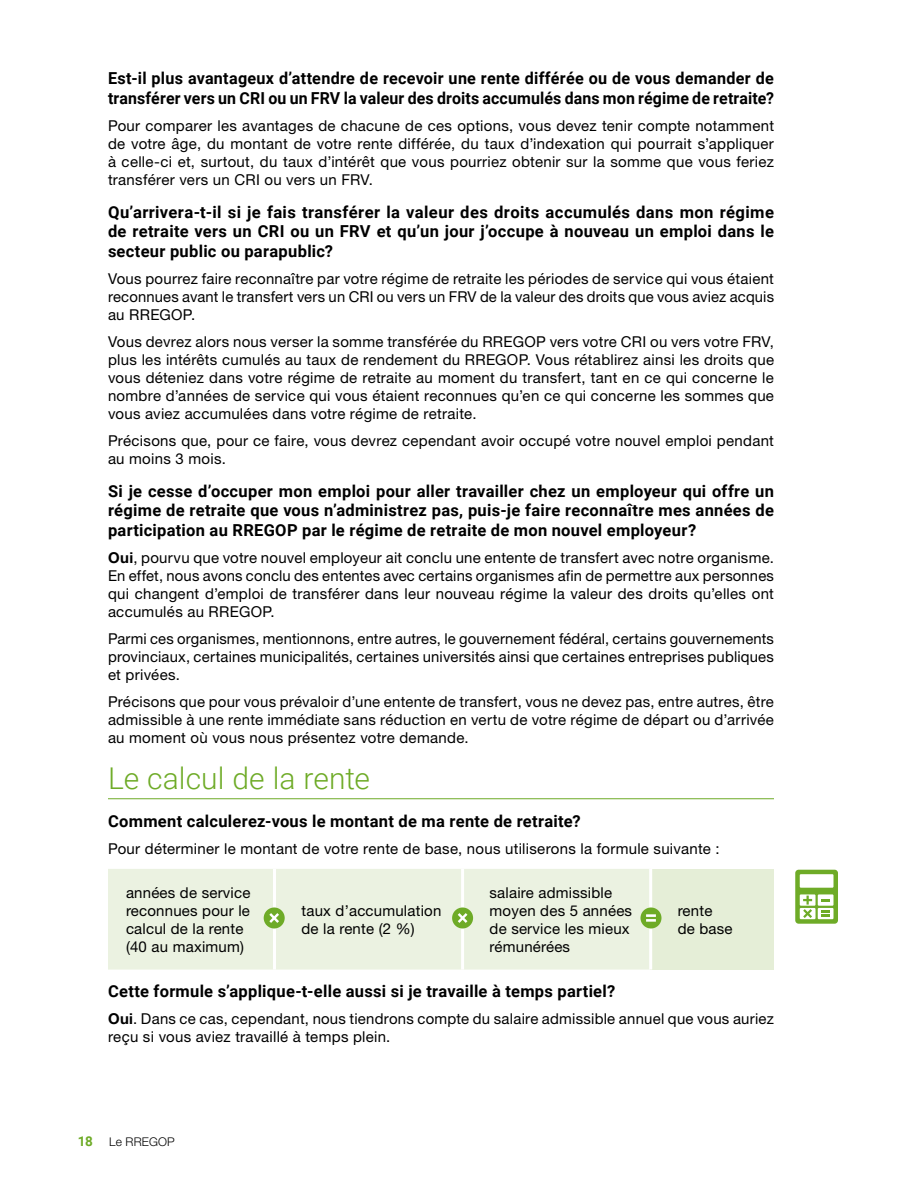
<style>
.page{position:relative;width:918px;height:1188px;background:#fff}
.page>*{position:absolute;margin:0;border:0;box-sizing:border-box;transform-origin:0 0}
.Titre_1__H2{font:300 30px "Roboto";color:#6eab27}
.Questions__H3{font:700 16.5px/19.5px "Roboto";letter-spacing:.015em;color:#000;text-align:justify}
.Texte{font:15px/18px "Helvetica Neue LT Pro";letter-spacing:.02em;color:#000;text-align:justify}
.Tableaux_-_Texte{font:15px/18px "Helvetica Neue LT Pro";letter-spacing:.015em;color:#000}
.t1{font:300 12px "Helvetica Neue LT Pro";letter-spacing:.015em;color:#000}
.s1{font-weight:700}
.s2{font-family:"Roboto";font-weight:700;font-size:13.5px;color:#6eab27}
</style>
<div class="page">
<hr style="left:108px;top:798px;width:666px;height:1px;background:#6eab27">
<div style="left:108px;top:869px;width:541px;height:101px;background:#ebf2e1"></div>
<div style="left:651px;top:869px;width:123px;height:101px;background:#e5eed7"></div>
<hr style="left:273px;top:869px;width:3px;height:101px;background:#fff">
<hr style="left:461px;top:869px;width:3px;height:101px;background:#fff">
<hr style="left:649px;top:869px;width:3px;height:101px;background:#fff">
<svg style="left:795px;top:870px;width:43px;height:54px"></svg>
<div style="left:264px;top:908px;width:21px;height:20px;background:#6eab27;border-radius:50%"></div>
<svg style="left:269px;top:913px;width:10px;height:10px"></svg>
<div style="left:452px;top:908px;width:21px;height:20px;background:#6eab27;border-radius:50%"></div>
<svg style="left:458px;top:913px;width:9px;height:10px"></svg>
<div style="left:640px;top:908px;width:22px;height:20px;background:#6eab27;border-radius:50%"></div>
<svg style="left:646px;top:914px;width:10px;height:8px"></svg>
<h3 class="Questions__H3" style="left:108px;top:68px;width:668px">Est-il plus avantageux d’attendre de recevoir une rente différée ou de vous demander de transférer vers un CRI ou un FRV la valeur des droits accumulés dans mon régime de retraite?</h3>
<p class="Texte" style="left:108px;top:116px;width:668px">Pour comparer les avantages de chacune de ces options, vous devez tenir compte notamment de votre âge, du montant de votre rente différée, du taux d’indexation qui pourrait s’appliquer à celle-ci et, surtout, du taux d’intérêt que vous pourriez obtenir sur la somme que vous feriez transférer vers un CRI ou vers un FRV.</p>
<h3 class="Questions__H3" style="left:108px;top:202px;width:668px">Qu’arrivera-t-il si je fais transférer la valeur des droits accumulés dans mon régime de retraite vers un CRI ou un FRV et qu’un jour j’occupe à nouveau un emploi dans le secteur public ou parapublic?</h3>
<p class="Texte" style="left:108px;top:269px;width:668px">Vous pourrez faire reconnaître par votre régime de retraite les périodes de service qui vous étaient reconnues avant le transfert vers un CRI ou vers un FRV de la valeur des droits que vous aviez acquis au RREGOP.</p>
<p class="Texte" style="left:108px;top:332px;width:668px">Vous devrez alors nous verser la somme transférée du RREGOP vers votre CRI ou vers votre FRV, plus les intérêts cumulés au taux de rendement du RREGOP. Vous rétablirez ainsi les droits que vous déteniez dans votre régime de retraite au moment du transfert, tant en ce qui concerne le nombre d’années de service qui vous étaient reconnues qu’en ce qui concerne les sommes que vous aviez accumulées dans votre régime de retraite.</p>
<p class="Texte" style="left:108px;top:431px;width:668px">Précisons que, pour ce faire, vous devrez cependant avoir occupé votre nouvel emploi pendant au moins 3 mois.</p>
<h3 class="Questions__H3" style="left:108px;top:481px;width:668px">Si je cesse d’occuper mon emploi pour aller travailler chez un employeur qui offre un régime de retraite que vous n’administrez pas, puis-je faire reconnaître mes années de participation au RREGOP par le régime de retraite de mon nouvel employeur?</h3>
<p class="Texte" style="left:108px;top:548px;width:668px"><span class="s1">Oui</span>, pourvu que votre nouvel employeur ait conclu une entente de transfert avec notre organisme.<br>En effet, nous avons conclu des ententes avec certains organismes afin de permettre aux personnes qui changent d’emploi de transférer dans leur nouveau régime la valeur des droits qu’elles ont accumulés au RREGOP.</p>
<p class="Texte" style="left:108px;top:629px;width:668px">Parmi ces organismes, mentionnons, entre autres, le gouvernement fédéral, certains gouvernements provinciaux, certaines municipalités, certaines universités ainsi que certaines entreprises publiques et privées.</p>
<p class="Texte" style="left:108px;top:692px;width:667px">Précisons que pour vous prévaloir d’une entente de transfert, vous ne devez pas, entre autres, être admissible à une rente immédiate sans réduction en vertu de votre régime de départ ou d’arrivée au moment où vous nous présentez votre demande.</p>
<h2 class="Titre_1__H2" style="left:108px;top:758px;width:263px">Le calcul de la rente</h2>
<h3 class="Questions__H3" style="left:108px;top:811px;width:474px">Comment calculerez-vous le montant de ma rente de retraite?</h3>
<p class="Texte" style="left:108px;top:839px;width:613px">Pour déterminer le montant de votre rente de base, nous utiliserons la formule suivante :</p>
<p class="Tableaux_-_Texte" style="left:126px;top:883px;width:126px">années de service reconnues pour le calcul de la rente (40 au maximum)</p>
<p class="Tableaux_-_Texte" style="left:490px;top:883px;width:144px">salaire admissible moyen des 5 années de service les mieux rémunérées</p>
<p class="Tableaux_-_Texte" style="left:302px;top:901px;width:141px">taux d’accumulation de la rente (2 %)</p>
<p class="Tableaux_-_Texte" style="left:678px;top:901px;width:56px">rente de base</p>
<h3 class="Questions__H3" style="left:108px;top:980px;width:509px">Cette formule s’applique-t-elle aussi si je travaille à temps partiel?</h3>
<p class="Texte" style="left:108px;top:1009px;width:667px"><span class="s1">Oui</span>. Dans ce cas, cependant, nous tiendrons compte du salaire admissible annuel que vous auriez reçu si vous aviez travaillé à temps plein.</p>
<p class="t1" style="left:78px;top:1135px;width:99px"><span class="s2">18</span> Le RREGOP</p>
</div>
